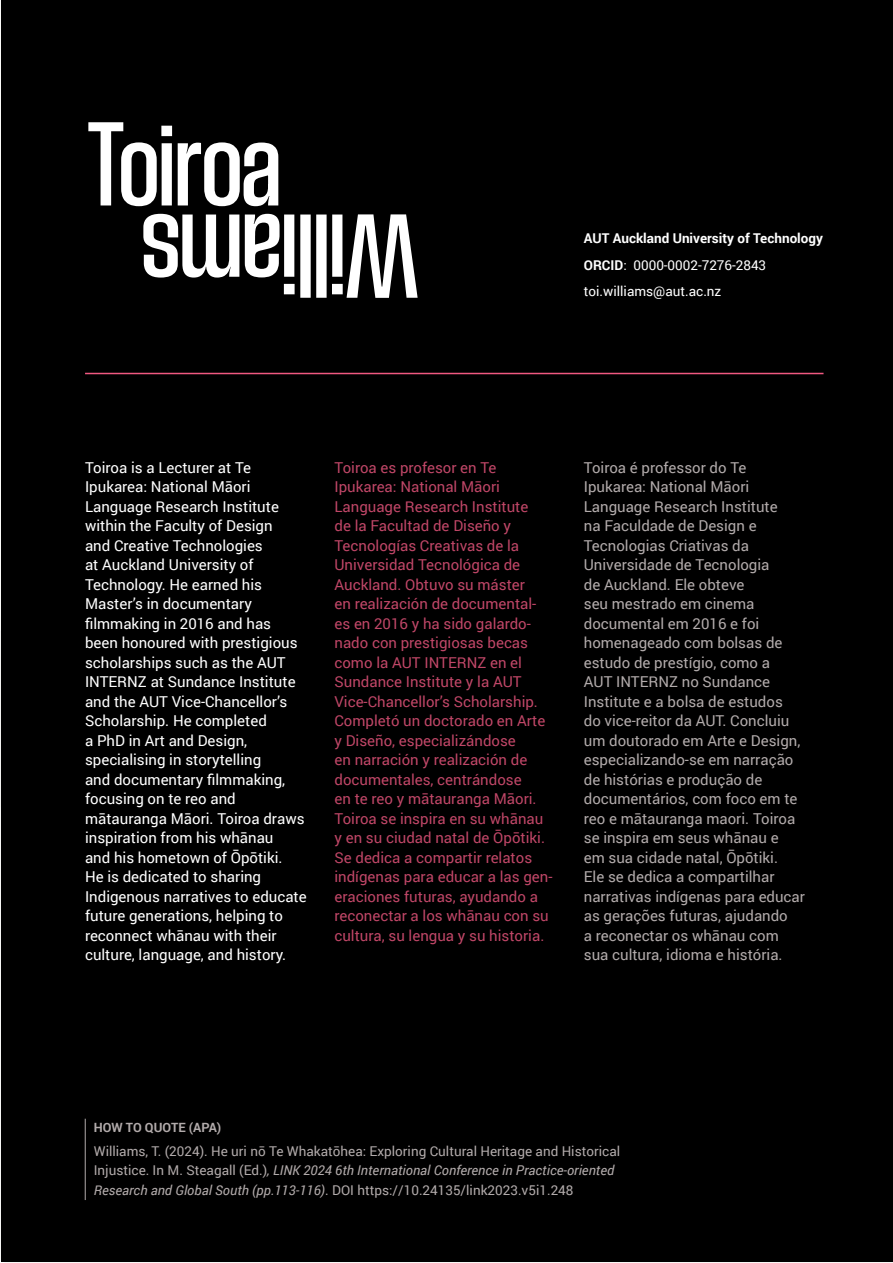
<style>
.page{position:relative;width:893px;height:1263px;background:#fff}
.page>*{position:absolute;margin:0;border:0;box-sizing:border-box;transform-origin:0 0}
.t1{font:15px/19.5px "Roboto";color:#fff}
.t2{font:15px/19.5px "Roboto";color:#b2abab}
.t3{font:15px/19.5px "Roboto";color:#f05881}
.t4{font:13.5px/19.5px "Roboto";color:#b2abab}
.t5{font:13.5px/26.5px "Roboto";color:#fff}
.t6{font:700 12.75px "Roboto";color:#b2abab}
.s1{font-weight:700}
.s2{font-style:italic}
</style>
<div class="page">
<div style="left:1px;top:1px;width:891px;height:1261px;background:#000"></div>
<hr style="left:85px;top:373px;width:738px;height:1px;background:#f05881">
<hr style="left:85px;top:1119px;width:1px;height:81px;background:#b2abab">
<svg style="left:88px;top:122px;width:190px;height:84px"></svg>
<svg style="left:143px;top:214px;width:275px;height:84px"></svg>
<p class="t5" style="left:584px;top:224px;width:241px"><span class="s1">AUT Auckland University of Technology<br>ORCID</span>: 0000-0002-7276-2843 toi.williams@aut.ac.nz</p>
<p class="t1" style="left:85px;top:457px;width:223px">Toiroa is a Lecturer at Te<br>Ipukarea: National Māori<br>Language Research Institute within the Faculty of Design<br>and Creative Technologies<br>at Auckland University of<br>Technology. He earned his<br>Master’s in documentary filmmaking in 2016 and has been honoured with prestigious scholarships such as the AUT<br>INTERNZ at Sundance Institute and the AUT Vice-Chancellor’s<br>Scholarship. He completed<br>a PhD in Art and Design, specialising in storytelling<br>and documentary filmmaking, focusing on te reo and mātauranga Māori. Toiroa draws inspiration from his whānau<br>and his hometown of Ōpōtiki.<br>He is dedicated to sharing<br>Indigenous narratives to educate future generations, helping to reconnect whānau with their culture, language, and history.</p>
<p class="t2" style="left:584px;top:457px;width:223px">Toiroa é professor do Te<br>Ipukarea: National Māori<br>Language Research Institute<br>na Faculdade de Design e<br>Tecnologias Criativas da<br>Universidade de Tecnologia<br>de Auckland. Ele obteve<br>seu mestrado em cinema documental em 2016 e foi homenageado com bolsas de estudo de prestígio, como a<br>AUT INTERNZ no Sundance<br>Institute e a bolsa de estudos<br>do vice-reitor da AUT. Concluiu um doutorado em Arte e Design, especializando-se em narração de histórias e produção de documentários, com foco em te reo e mātauranga maori. Toiroa se inspira em seus whānau e<br>em sua cidade natal, Ōpōtiki.<br>Ele se dedica a compartilhar narrativas indígenas para educar as gerações futuras, ajudando<br>a reconectar os whānau com sua cultura, idioma e história.</p>
<p class="t3" style="left:334px;top:457px;width:220px">Toiroa es profesor en Te<br>Ipukarea: National Māori<br>Language Research Institute<br>de la Facultad de Diseño y<br>Tecnologías Creativas de la<br>Universidad Tecnológica de<br>Auckland. Obtuvo su máster<br>en realización de documental&shy;es en 2016 y ha sido galardo&shy;nado con prestigiosas becas como la AUT INTERNZ en el<br>Sundance Institute y la AUT<br>Vice-Chancellor’s Scholarship.<br>Completó un doctorado en Arte y Diseño, especializándose<br>en narración y realización de documentales, centrándose<br>en te reo y mātauranga Māori.<br>Toiroa se inspira en su whānau y en su ciudad natal de Ōpōtiki.<br>Se dedica a compartir relatos indígenas para educar a las gen&shy;eraciones futuras, ayudando a reconectar a los whānau con su cultura, su lengua y su historia.</p>
<p class="t6" style="left:94px;top:1118px;width:129px">HOW TO QUOTE (APA)</p>
<p class="t4" style="left:94px;top:1141px;width:528px">Williams, T. (2024). He uri nō Te Whakatōhea: Exploring Cultural Heritage and Historical<br>Injustice. In M. Steagall (Ed.)<span class="s2">, LINK 2024 6th International Conference in Practice-oriented<br>Research and Global South (pp.113-116)</span>. DOI https://10.24135/link2023.v5i1.248</p>
</div>
